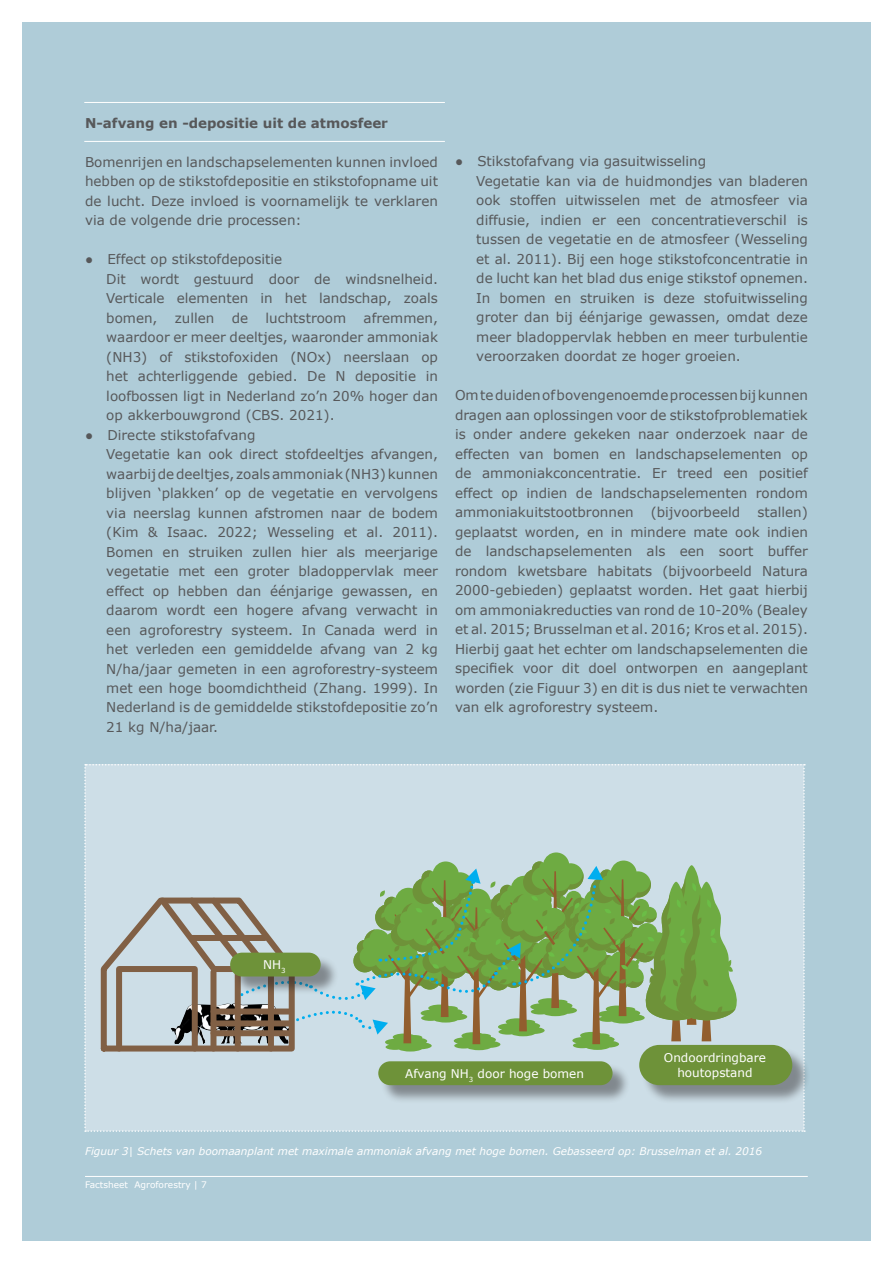
<style>
.page{position:relative;width:893px;height:1263px;background:#fff}
.page>*{position:absolute;margin:0;border:0;box-sizing:border-box;transform-origin:0 0}
.t1{font:13.5px/19.5px "Verdana";color:#57585a;text-align:justify}
.t2{font:700 13.5px "Verdana";color:#57585a}
.t3{font:12px/14.4px "Verdana";color:#fff;text-align:center}
.t4{font:italic 10.5px "Verdana";color:#fff}
.t5{font:9px "Verdana";color:#fff}
</style>
<div class="page">
<div style="left:22px;top:22px;width:849px;height:1219px;background:#afccd8"></div>
<hr style="left:85px;top:1176px;width:723px;height:1px;background:#fff">
<hr style="left:84px;top:102px;width:361px;height:1px;background:#fff">
<hr style="left:84px;top:141px;width:361px;height:1px;background:#fff">
<div style="left:642px;top:1047px;width:168px;height:57px;background:#231f20;opacity:.45"></div>
<svg style="left:84px;top:764px;width:721px;height:368px"></svg>
<div style="left:192px;top:935px;width:73px;height:6px;background:#816045"></div>
<div style="left:213px;top:1008px;width:77px;height:6px;background:#816045"></div>
<div style="left:213px;top:1020px;width:77px;height:6px;background:#816045"></div>
<div style="left:213px;top:1030px;width:77px;height:6px;background:#816045"></div>
<div style="left:210px;top:972px;width:6px;height:76px;background:#816045"></div>
<div style="left:235px;top:972px;width:6px;height:76px;background:#816045"></div>
<div style="left:268px;top:972px;width:6px;height:76px;background:#816045"></div>
<div style="left:116px;top:966px;width:82px;height:85px;border:6px solid #816045"></div>
<div style="left:233px;top:955px;width:106px;height:40px;background:#231f20;opacity:.45"></div>
<div style="left:230px;top:953px;width:91px;height:23px;background:#6e9239;border-radius:12px"></div>
<p class="t2" style="left:85px;top:114px;width:304px">N-afvang en -depositie uit de atmosfeer</p>
<p class="t1" style="left:85px;top:152px;width:354px">Bomenrijen en landschapselementen kunnen invloed hebben op de stikstofdepositie en stikstofopname uit de lucht. Deze invloed is voornamelijk te verklaren via de volgende drie processen:</p>
<p class="t1" style="left:106px;top:250px;width:333px;text-align:left;text-indent:-21px">● Effect op stikstofdepositie<br>Dit wordt gestuurd door de windsnelheid.<br>Verticale elementen in het landschap, zoals bomen,</p>
<p class="t1" style="left:106px;top:308px;width:333px;text-indent:257px">afremmen, waardoor er meer deeltjes, waaronder ammoniak (NH3) of stikstofoxiden (NOx) neerslaan op het achterliggende gebied. De N depositie in loofbossen ligt in Nederland zo’n 20% hoger dan op akkerbouwgrond (CBS. 2021).</p>
<p class="t1" style="left:106px;top:425px;width:333px;text-align:left;text-indent:-21px">● Directe stikstofafvang<br>Vegetatie kan ook direct stofdeeltjes afvangen, waarbij de deeltjes, zoals ammoniak (NH3) kunnen blijven ‘plakken’ op de vegetatie en vervolgens via neerslag kunnen afstromen naar de bodem (Kim &amp; Isaac. 2022; Wesseling et al. 2011).<br>Bomen en struiken zullen hier als meerjarige vegetatie met een groter bladoppervlak meer effect op hebben dan éénjarige gewassen, en daarom wordt een hogere afvang verwacht in een agroforestry systeem. In Canada werd in het verleden een gemiddelde afvang van 2 kg N/ha/jaar gemeten in een agroforestry-systeem met een hoge boomdichtheid (Zhang. 1999). In Nederland is de gemiddelde stikstofdepositie zo’n 21 kg N/ha/jaar.</p>
<p class="t1" style="left:175px;top:308px;width:41px">zullen</p>
<p class="t1" style="left:232px;top:308px;width:18px">de</p>
<p class="t1" style="left:265px;top:308px;width:82px">luchtstroom</p>
<p class="t1" style="left:476px;top:152px;width:333px;text-align:left;text-indent:-21px">● Stikstofafvang via gasuitwisseling<br>Vegetatie kan via de huidmondjes van bladeren ook stoffen uitwisselen met de atmosfeer via diffusie, indien er een concentratieverschil is tussen de vegetatie en de atmosfeer (Wesseling et al. 2011). Bij een hoge stikstofconcentratie in de lucht kan het blad dus enige stikstof opnemen.<br>In bomen en struiken is deze stofuitwisseling groter dan bij éénjarige gewassen, omdat deze meer bladoppervlak hebben en meer turbulentie veroorzaken doordat ze hoger groeien.</p>
<p class="t1" style="left:455px;top:386px;width:354px">Om te duiden of bovengenoemde processen bij kunnen dragen aan oplossingen voor de stikstofproblematiek is onder andere gekeken naar onderzoek naar de effecten van bomen en landschapselementen op de ammoniakconcentratie. Er treed een positief effect op indien de landschapselementen rondom ammoniakuitstootbronnen</p>
<p class="t1" style="left:455px;top:503px;width:354px;text-indent:302px">stallen) geplaatst worden, en in mindere mate ook indien de landschapselementen als een soort buffer rondom kwetsbare habitats (bijvoorbeeld Natura 2000-gebieden) geplaatst worden. Het gaat hierbij om ammoniakreducties van rond de 10-20% (Bealey et al. 2015; Brusselman et al. 2016; Kros et al. 2015).<br>Hierbij gaat het echter om landschapselementen die specifiek voor dit doel ontworpen en aangeplant worden (zie Figuur 3) en dit is dus niet te verwachten van elk agroforestry systeem.</p>
<p class="t1" style="left:651px;top:503px;width:91px">(bijvoorbeeld</p>
<p class="t3" style="left:263px;top:958px;width:24px">NH<sub>3</sub></p>
<p class="t3" style="left:405px;top:1066px;width:180px">Afvang NH<sub>3</sub> door hoge bomen</p>
<p class="t3" style="left:664px;top:1051px;width:104px">Ondoordringbare houtopstand</p>
<p class="t4" style="left:85px;top:1145px;width:679px">Figuur 3| Schets van boomaanplant met maximale ammoniak afvang met hoge bomen. Gebasseerd op: Brusselman et al. 2016</p>
<p class="t5" style="left:85px;top:1178px;width:123px">Factsheet Agroforestry | 7</p>
</div>
